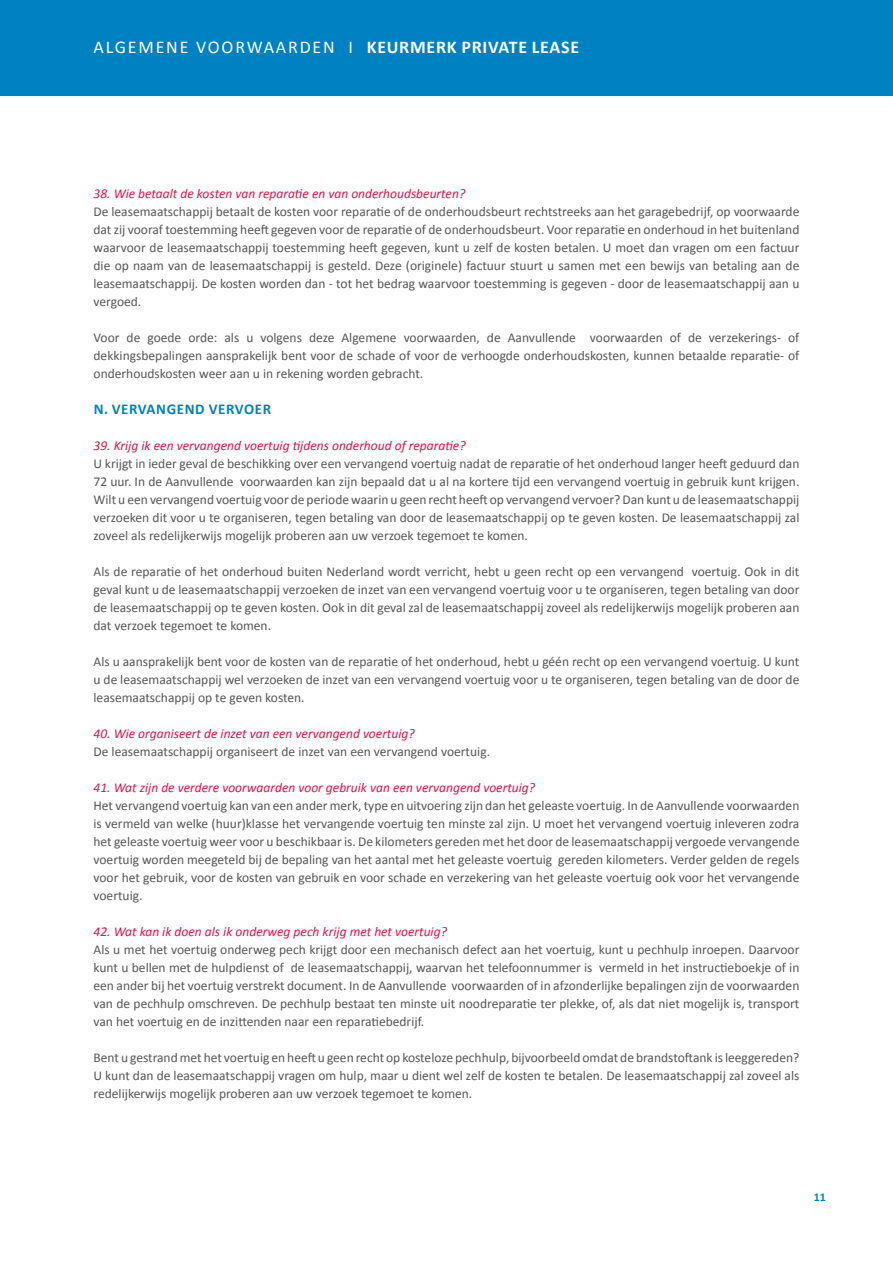
<style>
.page{position:relative;width:893px;height:1263px;background:#fff}
.page>*{position:absolute;margin:0;border:0;box-sizing:border-box;transform-origin:0 0}
.t1{font:18px "Calibri";letter-spacing:.1em;color:#fff}
.t2{font:700 15px "Calibri";letter-spacing:.04em;color:#0082c2}
.t3{font:13.5px/18px "Calibri";color:#575756;text-align:justify}
.t4{font:italic 13.5px "Calibri";color:#e51147}
.t5{font:700 12px "Calibri";color:#0082c2}
.s1{font-weight:700}
</style>
<div class="page">
<div style="left:0;top:0;width:893px;height:96px;background:#0082c2"></div>
<h1 class="t1" style="left:94px;top:36px;width:487px">ALGEMENE VOORWAARDEN I <span class="s1">KEURMERK PRIVATE LEASE</span></h1>
<p class="t4" style="left:94px;top:185px;width:373px">38. Wie betaalt de kosten van reparatie en van onderhoudsbeurten?</p>
<p class="t3" style="left:94px;top:202px;width:707px">De leasemaatschappij betaalt de kosten voor reparatie of de onderhoudsbeurt rechtstreeks aan het garagebedrijf, op voorwaarde dat zij vooraf toestemming heeft gegeven voor de reparatie of de onderhoudsbeurt. Voor reparatie en onderhoud in het buitenland waarvoor de leasemaatschappij toestemming heeft gegeven, kunt u zelf de kosten betalen. U moet dan vragen om een factuur die op naam van de leasemaatschappij is gesteld. Deze (originele) factuur stuurt u samen met een bewijs van betaling aan de leasemaatschappij. De kosten worden dan - tot het bedrag waarvoor toestemming is gegeven - door de leasemaatschappij aan u vergoed.</p>
<p class="t3" style="left:94px;top:328px;width:707px">Voor de goede orde: als u volgens deze Algemene voorwaarden, de Aanvullende voorwaarden of de verzekerings- of dekkingsbepalingen aansprakelijk bent voor de schade of voor de verhoogde onderhoudskosten, kunnen betaalde reparatie- of onderhoudskosten weer aan u in rekening worden gebracht.</p>
<p class="t2" style="left:94px;top:400px;width:179px">N. VERVANGEND VERVOER</p>
<p class="t4" style="left:94px;top:437px;width:374px">39. Krijg ik een vervangend voertuig tijdens onderhoud of reparatie?</p>
<p class="t3" style="left:94px;top:454px;width:707px">U krijgt in ieder geval de beschikking over een vervangend voertuig nadat de reparatie of het onderhoud langer heeft geduurd dan 72 uur. In de Aanvullende voorwaarden kan zijn bepaald dat u al na kortere tijd een vervangend voertuig in gebruik kunt krijgen.<br>Wilt u een vervangend voertuig voor de periode waarin u geen recht heeft op vervangend vervoer? Dan kunt u de leasemaatschappij verzoeken dit voor u te organiseren, tegen betaling van door de leasemaatschappij op te geven kosten. De leasemaatschappij zal zoveel als redelijkerwijs mogelijk proberen aan uw verzoek tegemoet te komen.</p>
<p class="t3" style="left:94px;top:562px;width:707px">Als de reparatie of het onderhoud buiten Nederland wordt verricht, hebt u geen recht op een vervangend voertuig. Ook in dit geval kunt u de leasemaatschappij verzoeken de inzet van een vervangend voertuig voor u te organiseren, tegen betaling van door de leasemaatschappij op te geven kosten. Ook in dit geval zal de leasemaatschappij zoveel als redelijkerwijs mogelijk proberen aan dat verzoek tegemoet te komen.</p>
<p class="t3" style="left:94px;top:652px;width:707px">Als u aansprakelijk bent voor de kosten van de reparatie of het onderhoud, hebt u géén recht op een vervangend voertuig. U kunt u de leasemaatschappij wel verzoeken de inzet van een vervangend voertuig voor u te organiseren, tegen betaling van de door de leasemaatschappij op te geven kosten.</p>
<p class="t4" style="left:94px;top:725px;width:323px">40. Wie organiseert de inzet van een vervangend voertuig?</p>
<p class="t3" style="left:94px;top:742px;width:398px">De leasemaatschappij organiseert de inzet van een vervangend voertuig.</p>
<p class="t4" style="left:94px;top:779px;width:443px">41. Wat zijn de verdere voorwaarden voor gebruik van een vervangend voertuig?</p>
<p class="t3" style="left:94px;top:796px;width:707px">Het vervangend voertuig kan van een ander merk, type en uitvoering zijn dan het geleaste voertuig. In de Aanvullende voorwaarden is vermeld van welke (huur)klasse het vervangende voertuig ten minste zal zijn. U moet het vervangend voertuig inleveren zodra het geleaste voertuig weer voor u beschikbaar is. De kilometers gereden met het door de leasemaatschappij vergoede vervangende voertuig worden meegeteld bij de bepaling van het aantal met het geleaste voertuig gereden kilometers. Verder gelden de regels voor het gebruik, voor de kosten van gebruik en voor schade en verzekering van het geleaste voertuig ook voor het vervangende voertuig.</p>
<p class="t4" style="left:94px;top:923px;width:355px">42. Wat kan ik doen als ik onderweg pech krijg met het voertuig?</p>
<p class="t3" style="left:94px;top:940px;width:707px">Als u met het voertuig onderweg pech krijgt door een mechanisch defect aan het voertuig, kunt u pechhulp inroepen. Daarvoor kunt u bellen met de hulpdienst of de leasemaatschappij, waarvan het telefoonnummer is vermeld in het instructieboekje of in een ander bij het voertuig verstrekt document. In de Aanvullende voorwaarden of in afzonderlijke bepalingen zijn de voorwaarden van de pechhulp omschreven. De pechhulp bestaat ten minste uit noodreparatie ter plekke, of, als dat niet mogelijk is, transport van het voertuig en de inzittenden naar een reparatiebedrijf.</p>
<p class="t3" style="left:94px;top:1048px;width:707px">Bent u gestrand met het voertuig en heeft u geen recht op kosteloze pechhulp, bijvoorbeeld omdat de brandstoftank is leeggereden?<br>U kunt dan de leasemaatschappij vragen om hulp, maar u dient wel zelf de kosten te betalen. De leasemaatschappij zal zoveel als redelijkerwijs mogelijk proberen aan uw verzoek tegemoet te komen.</p>
<p class="t5" style="left:814px;top:1189px;width:14px">11</p>
</div>
